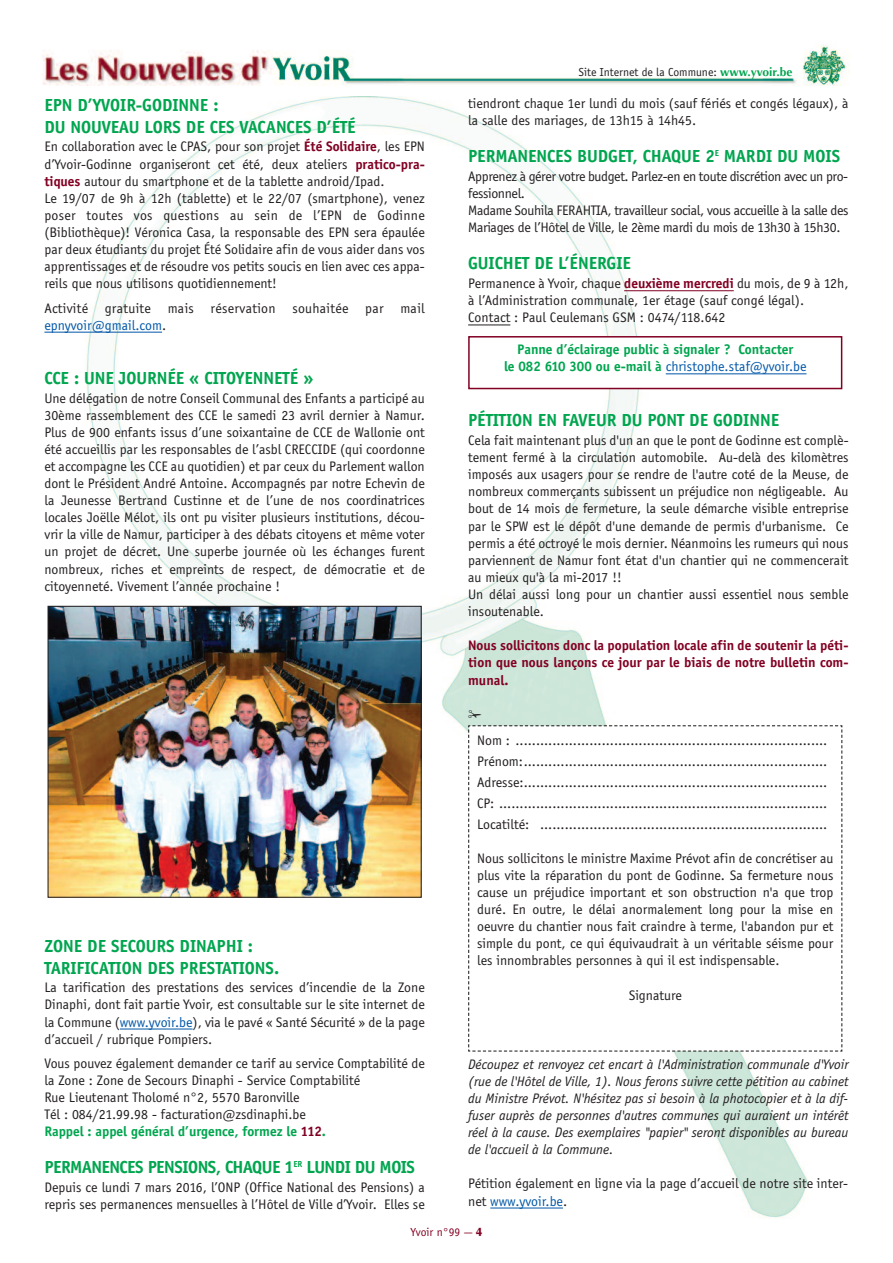
<style>
.page{position:relative;width:893px;height:1263px;background:#fff}
.page>*{position:absolute;margin:0;border:0;box-sizing:border-box;transform-origin:0 0}
.t1{font:700 18px/21.6px "Officina Sans";color:#00a54f}
.t2{font:700 18px "Officina Sans";letter-spacing:-.025em;color:#00a54f}
.t3{font:14.25px/17.1px "Officina Sans";color:#231f20}
.t4{font:italic 14.25px/17.1px "Officina Sans";color:#231f20;text-align:justify}
.t5{font:14.25px/17.1px "Officina Sans";letter-spacing:-.025em;color:#231f20}
.t6{font:700 14.25px/17.1px "Officina Sans";color:#820123;text-align:justify}
.t7{font:700 14.25px/17.1px "Officina Sans";color:#00a54f;text-align:center}
.t8{font:14.25px/17.1px "Officina Sans";letter-spacing:.02em;color:#231f20}
.t9{font:12px "Officina Sans";color:#231f20}
.t10{font:12px "Officina Sans";color:#820123}
.s1{font-weight:700;color:#820123}
.s2{color:#0157a8}
.s3{font-weight:700;color:#00a54f}
.s4{font-family:"Optima";font-weight:700;color:#00a54f}
.s5{font-weight:400;color:#0157a8}
.s6{font-family:"Optima";font-weight:900}
</style>
<div class="page">
<img style="left:84px;top:96px;width:725px;height:1122px">
<img style="left:43px;top:45px;width:806px;height:40px">
<hr style="left:44px;top:332px;width:118px;height:1px;background:#0157a8">
<hr style="left:120px;top:1029px;width:73px;height:1px;background:#0157a8">
<hr style="left:624px;top:290px;width:110px;height:1px;background:#820123">
<hr style="left:468px;top:325px;width:42px;height:1px;background:#231f20">
<hr style="left:490px;top:1208px;width:73px;height:1px;background:#0157a8">
<div style="left:470px;top:338px;width:371px;height:50px;background:#fff"></div>
<div style="left:468px;top:336px;width:374px;height:53px;border:2px solid #820123"></div>
<hr style="left:666px;top:374px;width:140px;height:1px;background:#0157a8">
<img style="left:50px;top:608px;width:370px;height:288px">
<div style="left:48px;top:606px;width:374px;height:292px;border:1px solid #231f20"></div>
<svg style="left:468px;top:725px;width:375px;height:327px"></svg>
<svg style="left:469px;top:710px;width:13px;height:8px"></svg>
<p class="t1" style="left:44px;top:94px;width:313px">EPN D’YVOIR-GODINNE :<br>DU NOUVEAU LORS DE CES VACANCES D’ÉTÉ</p>
<p class="t3" style="left:44px;top:138px;width:382px">En collaboration avec le CPAS, pour son projet <span class="s1">Été Solidaire</span>, les EPN d’Yvoir-Godinne organiseront cet été, deux ateliers <span class="s1">pratico-pra&shy;tiques</span> autour du smartphone et de la tablette android/Ipad.<br>Le 19/07 de 9h à 12h (tablette) et le 22/07 (smartphone), venez poser toutes vos questions au sein de l’EPN de Godinne (Bibliothèque)! Véronica Casa, la responsable des EPN sera épaulée par deux étudiants du projet Été Solidaire afin de vous aider dans vos apprentissages et de résoudre vos petits soucis en lien avec ces appa&shy;reils que nous utilisons quotidiennement!</p>
<p class="t8" style="left:44px;top:299px;width:382px">Activité gratuite mais réservation souhaitée par mail <span class="s2">epnyvoir@gmail.com</span>.</p>
<p class="t1" style="left:44px;top:367px;width:271px">CCE : UNE JOURNÉE « CITOYENNETÉ »</p>
<p class="t3" style="left:44px;top:389px;width:382px;text-align:justify">Une délégation de notre Conseil Communal des Enfants a participé au 30ème rassemblement des CCE le samedi 23 avril dernier à Namur.<br>Plus de 900 enfants issus d’une soixantaine de CCE de Wallonie ont été accueillis par les responsables de l’asbl CRECCIDE (qui coordonne et accompagne les CCE au quotidien) et par ceux du Parlement wallon dont le Président André Antoine. Accompagnés par notre Echevin de la Jeunesse Bertrand Custinne et de l’une de nos coordinatrices locales Joëlle Mélot, ils ont pu visiter plusieurs institutions, décou&shy;vrir la ville de Namur, participer à des débats citoyens et même voter un projet de décret. Une superbe journée où les échanges furent nombreux, riches et empreints de respect, de démocratie et de citoyenneté. Vivement l’année prochaine !</p>
<p class="t1" style="left:44px;top:935px;width:236px">ZONE DE SECOURS DINAPHI :<br>TARIFICATION DES PRESTATIONS.</p>
<p class="t3" style="left:44px;top:979px;width:382px;text-align:justify">La tarification des prestations des services d’incendie de la Zone Dinaphi, dont fait partie Yvoir, est consultable sur le site internet de la Commune (<span class="s2">www.yvoir.be</span>), via le pavé « Santé Sécurité » de la page d’accueil / rubrique Pompiers.</p>
<p class="t3" style="left:44px;top:1054px;width:382px">Vous pouvez également demander ce tarif au service Comptabilité de la Zone : Zone de Secours Dinaphi - Service Comptabilité<br>Rue Lieutenant Tholomé n°2, 5570 Baronville<br>Tél : 084/21.99.98 - facturation@zsdinaphi.be<br><span class="s3">Rappel : appel général d’urgence, formez le</span> <span class="s1">112</span><span class="s3">.</span></p>
<p class="t2" style="left:44px;top:1156px;width:372px">PERMANENCES PENSIONS, CHAQUE 1<sup>ER</sup> LUNDI DU MOIS</p>
<p class="t3" style="left:44px;top:1179px;width:382px">Depuis ce lundi 7 mars 2016, l’ONP (Office National des Pensions) a repris ses permanences mensuelles à l’Hôtel de Ville d’Yvoir. Elles se</p>
<p class="t9" style="left:578px;top:65px;width:215px">Site Internet de la Commune: <span class="s4">www.yvoir.be</span></p>
<p class="t3" style="left:468px;top:95px;width:382px">tiendront chaque 1er lundi du mois (sauf fériés et congés légaux), à la salle des mariages, de 13h15 à 14h45.</p>
<p class="t1" style="left:468px;top:145px;width:373px">PERMANENCES BUDGET, CHAQUE 2<sup>E</sup> MARDI DU MOIS</p>
<p class="t5" style="left:468px;top:168px;width:382px">Apprenez à gérer votre budget. Parlez-en en toute discrétion avec un pro&shy;fessionnel.<br>Madame Souhila FERAHTIA, travailleur social, vous accueille à la salle des Mariages de l’Hôtel de Ville, le 2ème mardi du mois de 13h30 à 15h30.</p>
<p class="t1" style="left:468px;top:252px;width:164px">GUICHET DE L’ÉNERGIE</p>
<p class="t3" style="left:468px;top:275px;width:382px">Permanence à Yvoir, chaque <span class="s1">deuxième mercredi</span> du mois, de 9 à 12h, à l’Administration communale, 1er étage (sauf congé légal).<br>Contact : Paul Ceulemans GSM : 0474/118.642</p>
<p class="t7" style="left:504px;top:341px;width:304px">Panne d’éclairage public à signaler ? Contacter<br>le 082 610 300 ou e-mail à <span class="s5">christophe.staf@yvoir.be</span></p>
<p class="t1" style="left:468px;top:409px;width:312px">PÉTITION EN FAVEUR DU PONT DE GODINNE</p>
<p class="t3" style="left:468px;top:432px;width:382px">Cela fait maintenant plus d'un an que le pont de Godinne est complè&shy;tement fermé à la circulation automobile. Au-delà des kilomètres imposés aux usagers pour se rendre de l'autre coté de la Meuse, de nombreux commerçants subissent un préjudice non négligeable. Au bout de 14 mois de fermeture, la seule démarche visible entreprise par le SPW est le dépôt d'une demande de permis d'urbanisme. Ce permis a été octroyé le mois dernier. Néanmoins les rumeurs qui nous parviennent de Namur font état d'un chantier qui ne commencerait au mieux qu'à la mi-2017 !!<br>Un délai aussi long pour un chantier aussi essentiel nous semble insoutenable.</p>
<p class="t6" style="left:468px;top:637px;width:382px">Nous sollicitons donc la population locale afin de soutenir la péti&shy;tion que nous lançons ce jour par le biais de notre bulletin com&shy;munal.</p>
<p class="t3" style="left:477px;top:729px;width:352px;line-height:21px;text-align:justify">Nom : ............................................................................<br>Prénom:..........................................................................<br>Adresse:..........................................................................<br>CP: ................................................................................<br>Locatilté: ......................................................................</p>
<p class="t3" style="left:477px;top:849px;width:358px;text-align:justify">Nous sollicitons le ministre Maxime Prévot afin de concrétiser au plus vite la réparation du pont de Godinne. Sa fermeture nous cause un préjudice important et son obstruction n'a que trop duré. En outre, le délai anormalement long pour la mise en oeuvre du chantier nous fait craindre à terme, l'abandon pur et simple du pont, ce qui équivaudrait à un véritable séisme pour les innombrables personnes à qui il est indispensable.</p>
<p class="t3" style="left:629px;top:986px;width:55px">Signature</p>
<p class="t4" style="left:468px;top:1055px;width:382px">Découpez et renvoyez cet encart à l'Administration communale d'Yvoir (rue de l'Hôtel de Ville, 1). Nous ferons suivre cette pétition au cabinet du Ministre Prévot. N'hésitez pas si besoin à la photocopier et à la dif&shy;fuser auprès de personnes d'autres communes qui auraient un intérêt réel à la cause. Des exemplaires "papier" seront disponibles au bureau de l'accueil à la Commune.</p>
<p class="t3" style="left:468px;top:1175px;width:381px">Pétition également en ligne via la page d’accueil de notre site inter&shy;net <span class="s2">www.yvoir.be</span>.</p>
<p class="t10" style="left:411px;top:1225px;width:73px">Yvoir n°99 — <span class="s6">4</span></p>
</div>
